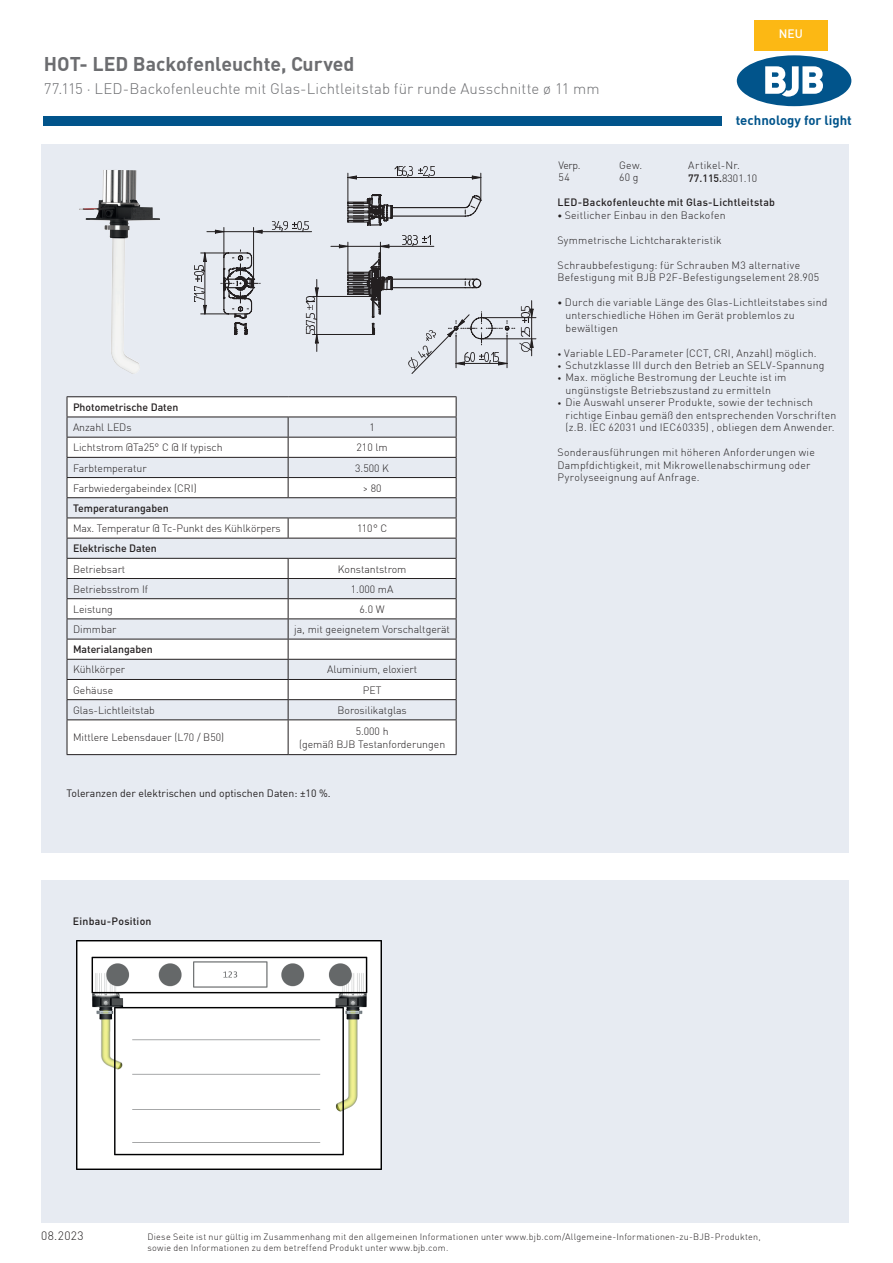
<style>
.page{position:relative;width:893px;height:1263px;background:#fff}
.page>*{position:absolute;margin:0;border:0;box-sizing:border-box;transform-origin:0 0}
.t1{font:700 19.5px "DIN";color:#6c6d70}
.t2{font:300 15px "DIN";letter-spacing:.005em;color:#6c6d70}
.t3{font:700 13.2px "DIN";color:#01548b}
.t4{font:300 12px "DIN";letter-spacing:.04em;color:#231f20}
.t5{font:500 12px "DIN";color:#fff}
.t6{font:300 10.5px/12.5px "DIN";letter-spacing:.02em;color:#231f20}
.t7{font:300 10.5px "DIN";color:#231f20}
.t8{font:500 10.5px "DIN";color:#231f20}
.t9{font:500 10.5px "DIN";letter-spacing:.025em;color:#231f20}
.t10{font:10.5px "DIN";color:#231f20}
.t11{font:300 10.5px "DIN";letter-spacing:-.01em;color:#231f20}
.t12{font:300 9px/10.9px "DIN";letter-spacing:.025em;color:#231f20}
.s1{font-weight:300}
.s2{font-size:9px}
.s3{font-size:7.5px}
</style>
<div class="page">
<div style="left:737px;top:55px;width:114px;height:51px;background:#01548b;border-radius:50%"></div>
<svg style="left:765px;top:66px;width:58px;height:31px"></svg>
<div style="left:44px;top:116px;width:678px;height:9px;background:#01548b"></div>
<div style="left:754px;top:20px;width:73px;height:30px;background:#fcb814"></div>
<div style="left:41px;top:145px;width:808px;height:708px;background:#e7ebf2"></div>
<div style="left:41px;top:880px;width:808px;height:343px;background:#e7ebf2"></div>
<hr style="left:312px;top:334px;width:61px;height:1px;background:#231f20">
<hr style="left:312px;top:296px;width:58px;height:1px;background:#231f20">
<hr style="left:331px;top:246px;width:103px;height:1px;background:#231f20">
<svg style="left:305px;top:287px;width:14px;height:57px"></svg>
<hr style="left:253px;top:227px;width:1px;height:53px;background:#231f20">
<hr style="left:224px;top:227px;width:1px;height:30px;background:#231f20">
<hr style="left:316px;top:279px;width:1px;height:72px;background:#231f20">
<svg style="left:272px;top:221px;width:15px;height:10px"></svg>
<svg style="left:293px;top:221px;width:15px;height:10px"></svg>
<svg style="left:215px;top:230px;width:10px;height:4px"></svg>
<svg style="left:253px;top:230px;width:10px;height:4px"></svg>
<hr style="left:207px;top:231px;width:105px;height:1px;background:#231f20">
<svg style="left:194px;top:250px;width:67px;height:85px"></svg>
<hr style="left:205px;top:253px;width:1px;height:61px;background:#231f20">
<hr style="left:481px;top:317px;width:55px;height:1px;background:#231f20">
<hr style="left:481px;top:338px;width:55px;height:1px;background:#231f20">
<svg style="left:339px;top:167px;width:195px;height:207px"></svg>
<hr style="left:348px;top:177px;width:133px;height:1px;background:#231f20">
<img style="left:79px;top:170px;width:81px;height:204px">
<svg style="left:68px;top:397px;width:388px;height:357px;fill:#fff"></svg>
<hr style="left:67px;top:396px;width:221px;height:1px;background:#231f20">
<hr style="left:288px;top:396px;width:168px;height:1px;background:#231f20">
<hr style="left:67px;top:417px;width:221px;height:1px;background:#231f20">
<hr style="left:288px;top:417px;width:168px;height:1px;background:#231f20">
<hr style="left:67px;top:437px;width:221px;height:1px;background:#231f20">
<hr style="left:288px;top:437px;width:168px;height:1px;background:#231f20">
<hr style="left:67px;top:457px;width:221px;height:1px;background:#231f20">
<hr style="left:288px;top:457px;width:168px;height:1px;background:#231f20">
<hr style="left:67px;top:477px;width:221px;height:1px;background:#231f20">
<hr style="left:288px;top:477px;width:168px;height:1px;background:#231f20">
<svg style="left:288px;top:417px;width:1px;height:80px"></svg>
<hr style="left:67px;top:497px;width:221px;height:1px;background:#231f20">
<hr style="left:288px;top:497px;width:168px;height:1px;background:#231f20">
<hr style="left:67px;top:517px;width:221px;height:1px;background:#231f20">
<hr style="left:288px;top:517px;width:168px;height:1px;background:#231f20">
<svg style="left:288px;top:518px;width:1px;height:20px"></svg>
<hr style="left:67px;top:538px;width:221px;height:1px;background:#231f20">
<hr style="left:288px;top:538px;width:168px;height:1px;background:#231f20">
<hr style="left:67px;top:558px;width:221px;height:1px;background:#231f20">
<hr style="left:288px;top:558px;width:168px;height:1px;background:#231f20">
<hr style="left:67px;top:578px;width:221px;height:1px;background:#231f20">
<hr style="left:288px;top:578px;width:168px;height:1px;background:#231f20">
<hr style="left:67px;top:598px;width:221px;height:1px;background:#231f20">
<hr style="left:288px;top:598px;width:168px;height:1px;background:#231f20">
<hr style="left:67px;top:618px;width:221px;height:1px;background:#231f20">
<hr style="left:288px;top:618px;width:168px;height:1px;background:#231f20">
<hr style="left:67px;top:639px;width:221px;height:1px;background:#231f20">
<hr style="left:288px;top:639px;width:168px;height:1px;background:#231f20">
<hr style="left:67px;top:659px;width:221px;height:1px;background:#231f20">
<hr style="left:288px;top:659px;width:168px;height:1px;background:#231f20">
<hr style="left:67px;top:679px;width:221px;height:1px;background:#231f20">
<hr style="left:288px;top:679px;width:168px;height:1px;background:#231f20">
<hr style="left:67px;top:699px;width:221px;height:1px;background:#231f20">
<svg style="left:67px;top:397px;width:1px;height:322px"></svg>
<hr style="left:288px;top:699px;width:168px;height:1px;background:#231f20">
<svg style="left:288px;top:559px;width:1px;height:160px"></svg>
<svg style="left:456px;top:397px;width:1px;height:322px"></svg>
<hr style="left:67px;top:719px;width:221px;height:1px;background:#231f20">
<hr style="left:67px;top:720px;width:1px;height:34px;background:#231f20">
<hr style="left:288px;top:719px;width:168px;height:1px;background:#231f20">
<hr style="left:288px;top:720px;width:1px;height:34px;background:#231f20">
<hr style="left:456px;top:720px;width:1px;height:34px;background:#231f20">
<hr style="left:67px;top:754px;width:221px;height:1px;background:#231f20">
<hr style="left:288px;top:754px;width:168px;height:1px;background:#231f20">
<img style="left:76px;top:940px;width:306px;height:229px">
<p class="t1" style="left:44px;top:51px;width:312px">HOT- LED Backofenleuchte, Curved</p>
<p class="t2" style="left:44px;top:79px;width:557px">77.115 · LED-Backofenleuchte mit Glas-Lichtleitstab für runde Ausschnitte ø 11 mm</p>
<p class="t6" style="left:559px;top:159px;width:23px">Verp.</p>
<p class="t6" style="left:559px;top:171px;width:13px">54</p>
<p class="t6" style="left:619px;top:159px;width:25px">Gew.</p>
<p class="t6" style="left:619px;top:171px;width:21px">60 g</p>
<p class="t5" style="left:779px;top:26px;width:25px">NEU</p>
<p class="t3" style="left:736px;top:111px;width:118px">technology for light</p>
<p class="t6" style="left:688px;top:159px;width:53px">Artikel-Nr.</p>
<p class="t8" style="left:688px;top:171px;width:70px">77.115.<span class="s1">8301.10</span></p>
<p class="t8" style="left:73px;top:400px;width:107px">Photometrische Daten</p>
<p class="t7" style="left:73px;top:421px;width:60px">Anzahl LEDs</p>
<p class="t6" style="left:369px;top:421px;width:7px">1</p>
<p class="t7" style="left:73px;top:441px;width:151px">Lichtstrom @Ta25° C @ If typisch</p>
<p class="t6" style="left:357px;top:441px;width:33px">210 lm</p>
<p class="t7" style="left:73px;top:461px;width:75px">Farbtemperatur</p>
<p class="t6" style="left:355px;top:461px;width:35px">3.500 K</p>
<p class="t7" style="left:73px;top:481px;width:125px">Farbwiedergabeindex (CRI)</p>
<p class="t6" style="left:363px;top:482px;width:20px">&gt; 80</p>
<p class="t8" style="left:73px;top:501px;width:97px">Temperaturangaben</p>
<p class="t11" style="left:73px;top:522px;width:209px">Max. Temperatur @ Tc-Punkt des Kühlkörpers</p>
<p class="t6" style="left:357px;top:522px;width:32px">110° C</p>
<p class="t8" style="left:73px;top:542px;width:85px">Elektrische Daten</p>
<p class="t7" style="left:73px;top:562px;width:54px">Betriebsart</p>
<p class="t7" style="left:338px;top:562px;width:70px">Konstantstrom</p>
<p class="t7" style="left:73px;top:582px;width:77px">Betriebsstrom If</p>
<p class="t6" style="left:351px;top:583px;width:44px">1.000 mA</p>
<p class="t7" style="left:73px;top:603px;width:41px">Leistung</p>
<p class="t6" style="left:360px;top:603px;width:27px">6.0 W</p>
<p class="t7" style="left:73px;top:623px;width:45px">Dimmbar</p>
<p class="t7" style="left:294px;top:623px;width:157px">ja, mit geeignetem Vorschaltgerät</p>
<p class="t8" style="left:73px;top:643px;width:81px">Materialangaben</p>
<p class="t7" style="left:73px;top:663px;width:54px">Kühlkörper</p>
<p class="t7" style="left:327px;top:663px;width:92px">Aluminium, eloxiert</p>
<p class="t7" style="left:73px;top:683px;width:42px">Gehäuse</p>
<p class="t6" style="left:363px;top:683px;width:20px">PET</p>
<p class="t7" style="left:73px;top:704px;width:83px">Glas-Lichtleitstab</p>
<p class="t7" style="left:337px;top:704px;width:71px">Borosilikatglas</p>
<p class="t7" style="left:73px;top:731px;width:153px">Mittlere Lebensdauer (L70 / B50)</p>
<p class="t6" style="left:356px;top:725px;width:34px">5.000 h</p>
<p class="t7" style="left:299px;top:737px;width:148px">(gemäß BJB Testanforderungen</p>
<p class="t10" style="left:67px;top:787px;width:266px">Toleranzen der elektrischen und optischen Daten: ±10 %.</p>
<p class="t9" style="left:73px;top:914px;width:80px">Einbau-Position</p>
<p class="t9" style="left:557px;top:195px;width:219px">LED-Backofenleuchte mit Glas-Lichtleitstab</p>
<p class="t6" style="left:557px;top:208px;width:170px"><span class="s2">•</span> Seitlicher Einbau in den Backofen</p>
<p class="t6" style="left:557px;top:234px;width:166px">Symmetrische Lichtcharakteristik</p>
<p class="t6" style="left:557px;top:259px;width:244px">Schraubbefestigung: für Schrauben M3 alternative</p>
<p class="t6" style="left:557px;top:271px;width:263px">Befestigung mit BJB P2F-Befestigungselement 28.905</p>
<p class="t6" style="left:557px;top:296px;width:271px"><span class="s2">•</span> Durch die variable Länge des Glas-Lichtleitstabes sind</p>
<p class="t6" style="left:566px;top:309px;width:231px">unterschiedliche Höhen im Gerät problemlos zu</p>
<p class="t6" style="left:566px;top:322px;width:54px">bewältigen</p>
<p class="t6" style="left:557px;top:346px;width:261px"><span class="s3">•</span> Variable LED-Parameter (CCT, CRI, Anzahl) möglich.</p>
<p class="t6" style="left:557px;top:359px;width:268px"><span class="s3">•</span> Schutzklasse III durch den Betrieb an SELV-Spannung</p>
<p class="t6" style="left:557px;top:371px;width:230px"><span class="s3">•</span> Max. mögliche Bestromung der Leuchte ist im</p>
<p class="t6" style="left:566px;top:384px;width:207px">ungünstigste Betriebszustand zu ermitteln</p>
<p class="t6" style="left:557px;top:396px;width:257px"><span class="s3">•</span> Die Auswahl unserer Produkte, sowie der technisch</p>
<p class="t6" style="left:566px;top:409px;width:272px">richtige Einbau gemäß den entsprechenden Vorschriften</p>
<p class="t6" style="left:566px;top:421px;width:270px">(z.B. IEC 62031 und IEC60335) , obliegen dem Anwender.</p>
<p class="t6" style="left:557px;top:446px;width:259px">Sonderausführungen mit höheren Anforderungen wie<br>Dampfdichtigkeit, mit Mikrowellenabschirmung oder</p>
<p class="t6" style="left:557px;top:471px;width:143px">Pyrolyseeignung auf Anfrage.</p>
<p class="t4" style="left:41px;top:1229px;width:44px">08.2023</p>
<p class="t12" style="left:147px;top:1231px;width:615px">Diese Seite ist nur gültig im Zusammenhang mit den allgemeinen Informationen unter www.bjb.com/Allgemeine-Informationen-zu-BJB-Produkten, sowie den Informationen zu dem betreffend Produkt unter www.bjb.com.</p>
</div>
